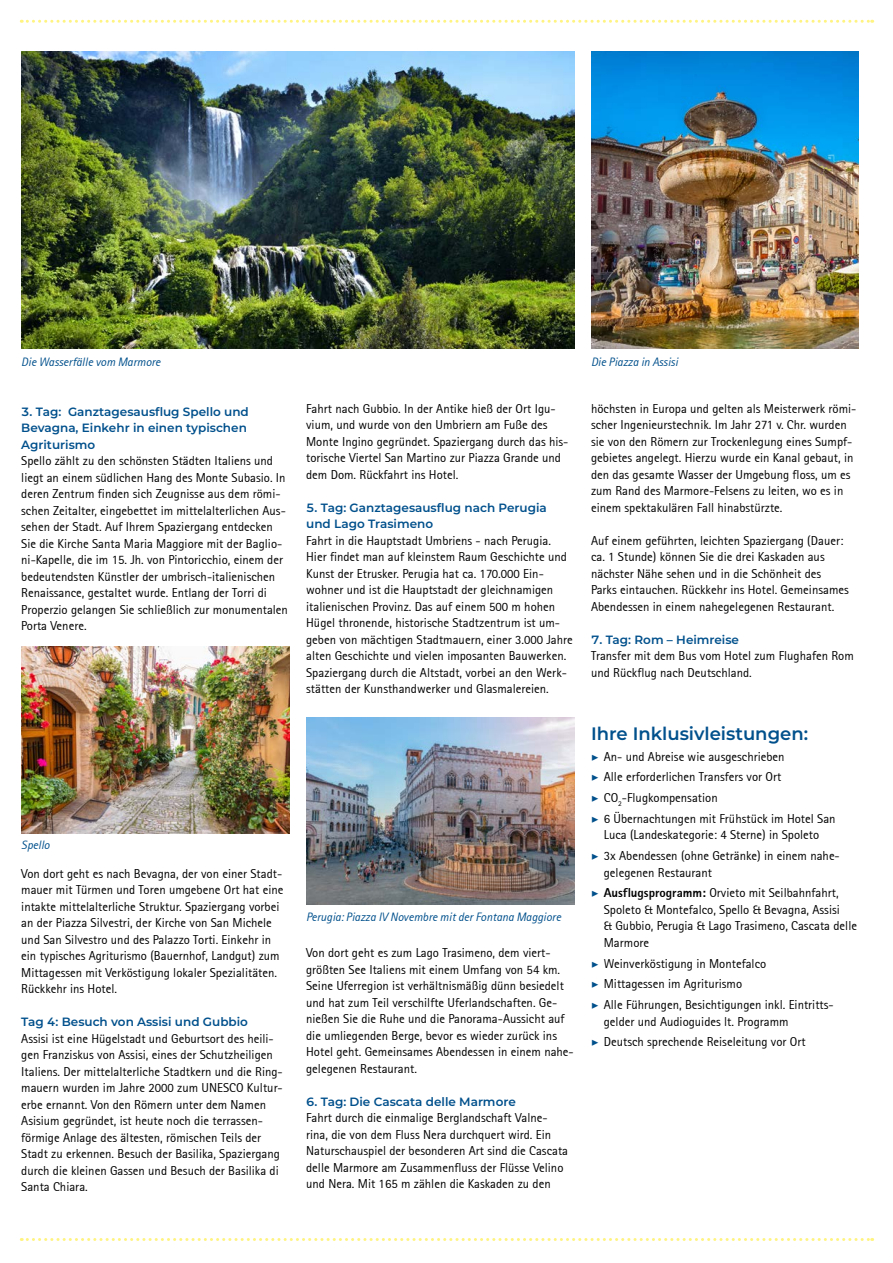
<style>
.page{position:relative;width:893px;height:1263px;background:#fff}
.page>*{position:absolute;margin:0;border:0;box-sizing:border-box;transform-origin:0 0}
.t1{font:600 18px "Montserrat";color:#00508c}
.t2{font:12.75px/16.5px "Rotis Sans Serif";color:#000}
.t3{font:600 12px/16.5px "Montserrat";color:#00508c}
.t4{font:italic 12px "Rotis Sans Serif";color:#00508c}
.s1{font-family:"Minion Pro";font-weight:700;font-style:italic;color:#00508c}
.s2{font-weight:800}
</style>
<div class="page">
<svg style="left:21px;top:20px;width:852px;height:3px"></svg>
<svg style="left:21px;top:1238px;width:852px;height:3px"></svg>
<img style="left:21px;top:51px;width:553px;height:298px">
<img style="left:591px;top:51px;width:268px;height:298px">
<img style="left:21px;top:646px;width:268px;height:187px">
<img style="left:306px;top:718px;width:268px;height:187px">
<p class="t4" style="left:21px;top:354px;width:141px">Die Wasserfälle vom Marmore</p>
<p class="t4" style="left:591px;top:354px;width:88px">Die Piazza in Assisi</p>
<p class="t2" style="left:591px;top:400px;width:267px">höchsten in Europa und gelten als Meisterwerk römi&shy;scher Ingenieurstechnik. Im Jahr 271 v. Chr. wurden sie von den Römern zur Trockenlegung eines Sumpf&shy;gebietes angelegt. Hierzu wurde ein Kanal gebaut, in den das gesamte Wasser der Umgebung floss, um es zum Rand des Marmore-Felsens zu leiten, wo es in einem spektakulären Fall hinabstürzte.</p>
<p class="t2" style="left:591px;top:532px;width:259px">Auf einem geführten, leichten Spaziergang (Dauer: ca. 1 Stunde) können Sie die drei Kaskaden aus nächster Nähe sehen und in die Schönheit des Parks eintauchen. Rückkehr ins Hotel. Gemeinsames Abendessen in einem nahegelegenen Restaurant.</p>
<p class="t3" style="left:591px;top:631px;width:149px">7. Tag: Rom – Heimreise</p>
<p class="t2" style="left:591px;top:648px;width:264px">Transfer mit dem Bus vom Hotel zum Flughafen Rom und Rückflug nach Deutschland.</p>
<p class="t2" style="left:306px;top:400px;width:264px">Fahrt nach Gubbio. In der Antike hieß der Ort Igu&shy;vium, und wurde von den Umbriern am Fuße des Monte Ingino gegründet. Spaziergang durch das his&shy;torische Viertel San Martino zur Piazza Grande und dem Dom. Rückfahrt ins Hotel.</p>
<p class="t3" style="left:306px;top:499px;width:242px">5. Tag: Ganztagesausflug nach Perugia und Lago Trasimeno</p>
<p class="t2" style="left:306px;top:532px;width:268px">Fahrt in die Hauptstadt Umbriens - nach Perugia.<br>Hier findet man auf kleinstem Raum Geschichte und Kunst der Etrusker. Perugia hat ca. 170.000 Ein&shy;wohner und ist die Hauptstadt der gleichnamigen italienischen Provinz. Das auf einem 500 m hohen Hügel thronende, historische Stadtzentrum ist um&shy;geben von mächtigen Stadtmauern, einer 3.000 Jahre alten Geschichte und vielen imposanten Bauwerken.<br>Spaziergang durch die Altstadt, vorbei an den Werk&shy;stätten der Kunsthandwerker und Glasmalereien.</p>
<p class="t3" style="left:21px;top:403px;width:229px">3. Tag: Ganztagesausflug Spello und<br>Bevagna, Einkehr in einen typischen<br>Agriturismo</p>
<p class="t2" style="left:21px;top:452px;width:268px">Spello zählt zu den schönsten Städten Italiens und liegt an einem südlichen Hang des Monte Subasio. In deren Zentrum finden sich Zeugnisse aus dem römi&shy;schen Zeitalter, eingebettet im mittelalterlichen Aus&shy;sehen der Stadt. Auf Ihrem Spaziergang entdecken Sie die Kirche Santa Maria Maggiore mit der Baglio&shy;ni-Kapelle, die im 15. Jh. von Pintoricchio, einem der bedeutendsten Künstler der umbrisch-italienischen Renaissance, gestaltet wurde. Entlang der Torri di Properzio gelangen Sie schließlich zur monumentalen Porta Venere.</p>
<p class="t4" style="left:21px;top:838px;width:30px">Spello</p>
<p class="t2" style="left:21px;top:865px;width:264px">Von dort geht es nach Bevagna, der von einer Stadt&shy;mauer mit Türmen und Toren umgebene Ort hat eine intakte mittelalterliche Struktur. Spaziergang vorbei an der Piazza Silvestri, der Kirche von San Michele und San Silvestro und des Palazzo Torti. Einkehr in ein typisches Agriturismo (Bauernhof, Landgut) zum Mittagessen mit Verköstigung lokaler Spezialitäten.<br>Rückkehr ins Hotel.</p>
<p class="t3" style="left:21px;top:1013px;width:228px">Tag 4: Besuch von Assisi und Gubbio</p>
<p class="t2" style="left:21px;top:1030px;width:263px">Assisi ist eine Hügelstadt und Geburtsort des heili&shy;gen Franziskus von Assisi, eines der Schutzheiligen Italiens. Der mittelalterliche Stadtkern und die Ring&shy;mauern wurden im Jahre 2000 zum UNESCO Kultur&shy;erbe ernannt. Von den Römern unter dem Namen Asisium gegründet, ist heute noch die terrassen&shy;förmige Anlage des ältesten, römischen Teils der Stadt zu erkennen. Besuch der Basilika, Spaziergang durch die kleinen Gassen und Besuch der Basilika di Santa Chiara.</p>
<p class="t4" style="left:306px;top:910px;width:256px">Perugia: Piazza IV Novembre mit der Fontana Maggiore</p>
<p class="t2" style="left:306px;top:945px;width:269px">Von dort geht es zum Lago Trasimeno, dem viert&shy;größten See Italiens mit einem Umfang von 54 km.<br>Seine Uferregion ist verhältnismäßig dünn besiedelt und hat zum Teil verschilfte Uferlandschaften. Ge&shy;nießen Sie die Ruhe und die Panorama-Aussicht auf die umliegenden Berge, bevor es wieder zurück ins Hotel geht. Gemeinsames Abendessen in einem nahe&shy;gelegenen Restaurant.</p>
<p class="t3" style="left:306px;top:1093px;width:211px">6. Tag: Die Cascata delle Marmore</p>
<p class="t2" style="left:306px;top:1110px;width:263px">Fahrt durch die einmalige Berglandschaft Valne&shy;rina, die von dem Fluss Nera durchquert wird. Ein Naturschauspiel der besonderen Art sind die Cascata delle Marmore am Zusammenfluss der Flüsse Velino und Nera. Mit 165 m zählen die Kaskaden zu den</p>
<h1 class="t1" style="left:591px;top:721px;width:219px">Ihre Inklusivleistungen:</h1>
<p class="t2" style="left:591px;top:746px;width:246px;line-height:20.7px"><span class="s1">▶</span> An- und Abreise wie ausgeschrieben<br><span class="s1">▶</span> Alle erforderlichen Transfers vor Ort<br><span class="s1">▶</span> CO<sub>2</sub>-Flugkompensation<br><span class="s1">▶</span> 6 Übernachtungen mit Frühstück im Hotel San</p>
<p class="t2" style="left:591px;top:825px;width:250px;line-height:20.7px;text-indent:13px">Luca (Landeskategorie: 4 Sterne) in Spoleto<br><span class="s1">▶</span> 3x Abendessen (ohne Getränke) in einem nahe-</p>
<p class="t2" style="left:591px;top:862px;width:249px;line-height:20.7px;text-indent:13px">gelegenen Restaurant<br><span class="s1">▶</span> <span class="s2">Ausflugsprogramm:</span> Orvieto mit Seilbahnfahrt,</p>
<p class="t2" style="left:604px;top:901px;width:255px">Spoleto &amp; Montefalco, Spello &amp; Bevagna, Assisi<br>&amp; Gubbio, Perugia &amp; Lago Trasimeno, Cascata delle<br>Marmore</p>
<p class="t2" style="left:591px;top:953px;width:244px;line-height:20.7px"><span class="s1">▶</span> Weinverköstigung in Montefalco<br><span class="s1">▶</span> Mittagessen im Agriturismo<br><span class="s1">▶</span> Alle Führungen, Besichtigungen inkl. Eintritts-</p>
<p class="t2" style="left:591px;top:1011px;width:216px;line-height:20.7px;text-align:center">gelder und Audioguides lt. Programm<br><span class="s1">▶</span> Deutsch sprechende Reiseleitung vor Ort</p>
</div>
